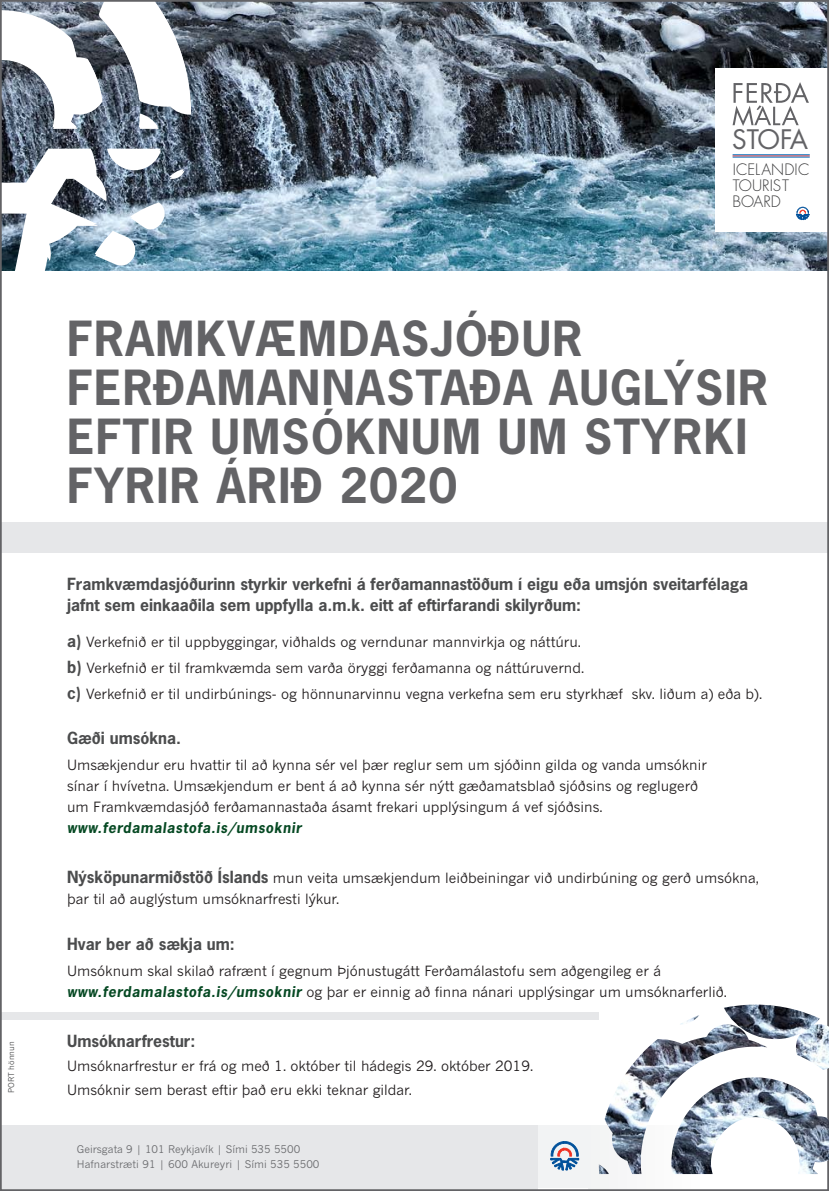
<style>
.page{position:relative;width:829px;height:1191px;background:#fff}
.page>*{position:absolute;margin:0;border:0;box-sizing:border-box;transform-origin:0 0}
.t1{font:700 45.5px/49px "News Gothic Std";letter-spacing:.03em;color:#636366}
.t2{font:26.25px "Futura Std";letter-spacing:-.03em;color:#636366}
.Millifyrirsögn{font:700 15.75px/21px "News Gothic Std";color:#4b4c4d}
.meginmal_-_tafla{font:700 15.75px "News Gothic Std";color:#4b4c4d}
.t3{font:300 15.4px/16.4px "Futura Std";color:#3e3e3f}
.meginmal_-_tafla-2{font:14px/21px "News Gothic MT Std";color:#231f20}
.Millifyrirsögn-2{font:14px "News Gothic MT Std";color:#231f20}
.t4{font:10.5px "News Gothic MT Std";color:#6c6d70}
.Millifyrirsögn-3{font:7.88px "News Gothic MT Std";color:#4b4c4d}
.s1{font-family:"News Gothic Std";font-weight:700;font-size:15.75px;color:#4b4c4d}
.s2{font-family:"News Gothic Std";font-weight:700;font-style:italic;color:#064923}
</style>
<div class="page">
<img style="left:191px;top:3px;width:634px;height:267px">
<div style="left:0;top:1012px;width:598px;height:8px;background:#e6e7e9"></div>
<div style="left:0;top:522px;width:828px;height:31px;background:#e6e7e9"></div>
<div style="left:19px;top:1125px;width:569px;height:62px;background:#f2f3f4"></div>
<div style="left:0;top:1125px;width:537px;height:64px;background:#e6e7e9"></div>
<svg style="left:550px;top:1141px;width:29px;height:29px"></svg>
<div style="left:588px;top:1125px;width:115px;height:64px;background:#f7f7f8"></div>
<svg style="left:3px;top:3px;width:187px;height:268px"></svg>
<div style="left:715px;top:68px;width:113px;height:163px;background:#fff"></div>
<svg style="left:732px;top:82px;width:76px;height:44px"></svg>
<hr style="left:732px;top:156px;width:77px;height:1px;background:#ee1d23">
<hr style="left:732px;top:154px;width:77px;height:1px;background:#1074bc">
<hr style="left:732px;top:157px;width:77px;height:1px;background:#1074bc">
<svg style="left:796px;top:207px;width:13px;height:13px"></svg>
<img style="left:598px;top:1004px;width:230px;height:170px">
<p class="Millifyrirsögn-3" style="left:6px;top:1092px;width:53px;rotate:-90deg">PORT hönnun</p>
<h2 class="t2" style="left:732px;top:122px;width:77px">STOFA</h2>
<p class="t3" style="left:732px;top:161px;width:78px">ICELANDIC<br>TOURIST</p>
<p class="t3" style="left:732px;top:193px;width:50px">BOARD</p>
<p class="t1" style="left:67px;top:314px;width:702px">FRAMKVÆMDASJÓÐUR<br>FERÐAMANNASTAÐA AUGLÝSIR<br>EFTIR UMSÓKNUM UM STYRKI<br>FYRIR ÁRIÐ 2020</p>
<p class="Millifyrirsögn" style="left:67px;top:573px;width:682px">Framkvæmdasjóðurinn styrkir verkefni á ferðamannastöðum í eigu eða umsjón sveitarfélaga jafnt sem einkaaðila sem uppfylla a.m.k. eitt af eftirfarandi skilyrðum:</p>
<p class="Millifyrirsögn-2" style="left:67px;top:633px;width:515px"><span class="s1">a)</span> Verkefnið er til uppbyggingar, viðhalds og verndunar mannvirkja og náttúru.</p>
<p class="Millifyrirsögn-2" style="left:67px;top:659px;width:518px"><span class="s1">b)</span> Verkefnið er til framkvæmda sem varða öryggi ferðamanna og náttúruvernd.</p>
<p class="Millifyrirsögn-2" style="left:67px;top:685px;width:696px"><span class="s1">c)</span> Verkefnið er til undirbúnings- og hönnunarvinnu vegna verkefna sem eru styrkhæf skv. liðum a) eða b).</p>
<p class="meginmal_-_tafla" style="left:67px;top:728px;width:115px">Gæði umsókna.</p>
<p class="meginmal_-_tafla-2" style="left:67px;top:754px;width:641px">Umsækjendur eru hvattir til að kynna sér vel þær reglur sem um sjóðinn gilda og vanda umsóknir sínar í hvívetna. Umsækjendum er bent á að kynna sér nýtt gæðamatsblað sjóðsins og reglugerð um Framkvæmdasjóð ferðamannastaða ásamt frekari upplýsingum á vef sjóðsins. <span class="s2">www.ferdamalastofa.is/umsoknir</span></p>
<p class="meginmal_-_tafla-2" style="left:67px;top:867px;width:693px"><span class="s1">Nýsköpunarmiðstöð Íslands</span> mun veita umsækjendum leiðbeiningar við undirbúning og gerð umsókna, þar til að auglýstum umsóknarfresti lýkur.</p>
<p class="meginmal_-_tafla" style="left:67px;top:933px;width:169px">Hvar ber að sækja um:</p>
<p class="meginmal_-_tafla-2" style="left:67px;top:959px;width:661px">Umsóknum skal skilað rafrænt í gegnum Þjónustugátt Ferðamálastofu sem aðgengileg er á <span class="s2">www.ferdamalastofa.is/umsoknir</span> og þar er einnig að finna nánari upplýsingar um umsóknarferlið.</p>
<p class="meginmal_-_tafla" style="left:67px;top:1030px;width:130px">Umsóknarfrestur:</p>
<p class="Millifyrirsögn-2" style="left:67px;top:1057px;width:467px">Umsóknarfrestur er frá og með 1. október til hádegis 29. október 2019.</p>
<p class="Millifyrirsögn-2" style="left:67px;top:1081px;width:346px">Umsóknir sem berast eftir það eru ekki teknar gildar.</p>
<p class="t4" style="left:77px;top:1142px;width:225px">Geirsgata 9 | 101 Reykjavík | Sími 535 5500</p>
<p class="t4" style="left:77px;top:1158px;width:244px">Hafnarstræti 91 | 600 Akureyri | Sími 535 5500</p>
</div>
